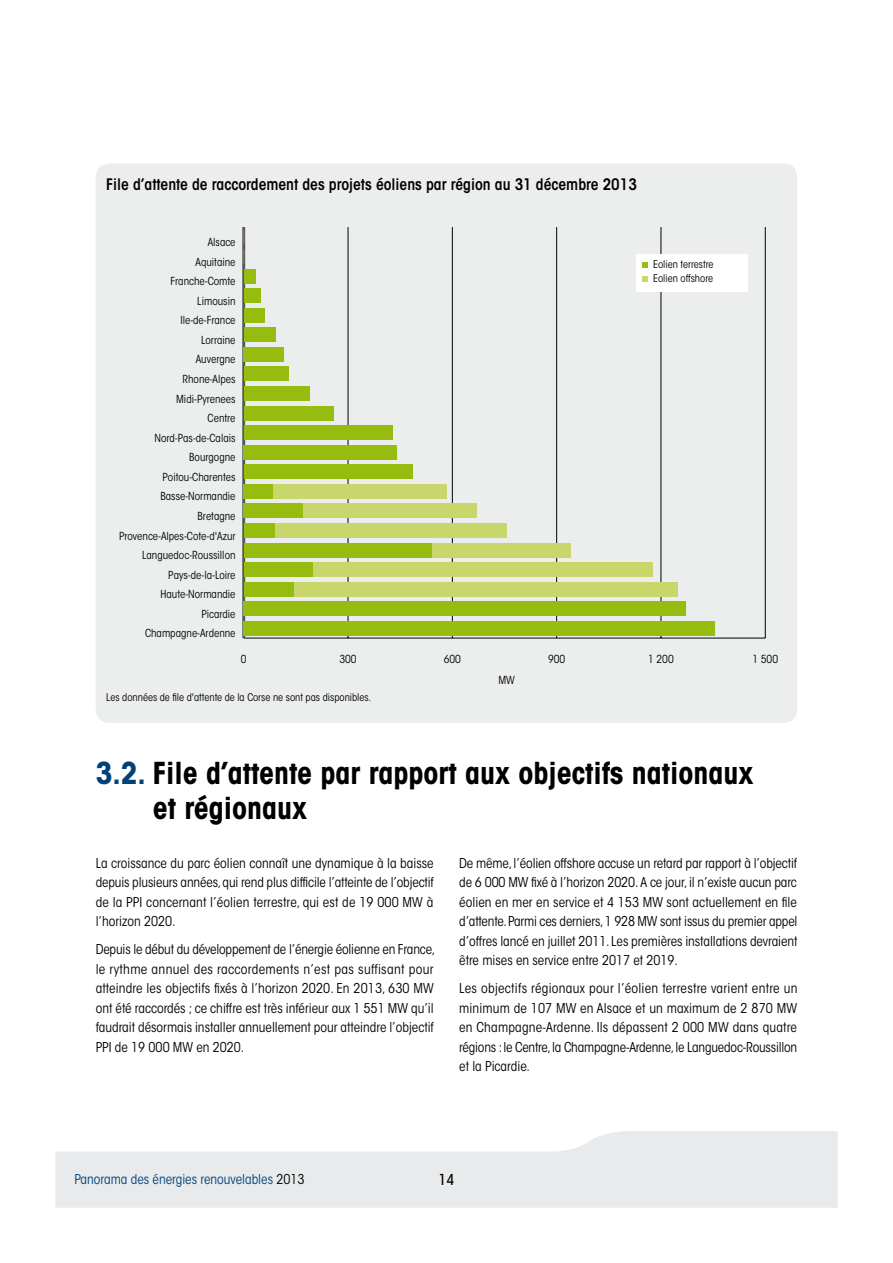
<style>
.page{position:relative;width:893px;height:1263px;background:#fff}
.page>*{position:absolute;margin:0;border:0;box-sizing:border-box;transform-origin:0 0}
.t1{font:700 condensed 30px/34.5px "ITC Avant Garde Std";color:#000}
.t2{font:600 condensed 15.75px "ITC Avant Garde Std";color:#000}
.t3{font:500 condensed 15px "ITC Avant Garde Std";color:#000}
.t4{font:condensed 13.5px/19.5px "ITC Avant Garde Std";color:#000;text-align:justify}
.t5{font:condensed 13.5px "ITC Avant Garde Std";color:#004179}
.t6{font:condensed 10.95px "ITC Avant Garde Std";color:#000205}
.t7{font:condensed 10.95px "ITC Avant Garde Std";color:#000}
.t8{font:condensed 10.5px/13.5px "ITC Avant Garde Std";color:#000}
.s1{color:#004179}
.s2{color:#000}
</style>
<div class="page">
<svg style="left:55px;top:1131px;width:783px;height:77px;fill:#e8eaeb"></svg>
<div style="left:96px;top:163px;width:701px;height:560px;background:#eceded;border-radius:14px"></div>
<hr style="left:244px;top:638px;width:521px;height:1px;background:#000205">
<hr style="left:348px;top:227px;width:1px;height:411px;background:#000205">
<hr style="left:452px;top:227px;width:1px;height:411px;background:#000205">
<hr style="left:556px;top:227px;width:1px;height:411px;background:#000205">
<hr style="left:661px;top:227px;width:1px;height:411px;background:#000205">
<hr style="left:765px;top:227px;width:1px;height:411px;background:#000205">
<hr style="left:242px;top:227px;width:3px;height:411px;background:#565757">
<div style="left:273px;top:484px;width:174px;height:14px;background:#c9d66b"></div>
<div style="left:303px;top:504px;width:174px;height:14px;background:#c9d66b"></div>
<div style="left:274px;top:523px;width:233px;height:14px;background:#c9d66b"></div>
<div style="left:431px;top:543px;width:139px;height:14px;background:#c9d66b"></div>
<div style="left:313px;top:562px;width:340px;height:15px;background:#c9d66b"></div>
<div style="left:293px;top:582px;width:384px;height:14px;background:#c9d66b"></div>
<div style="left:244px;top:269px;width:12px;height:14px;background:#96bc10"></div>
<div style="left:244px;top:289px;width:17px;height:14px;background:#96bc10"></div>
<div style="left:244px;top:308px;width:21px;height:14px;background:#96bc10"></div>
<div style="left:244px;top:328px;width:32px;height:14px;background:#96bc10"></div>
<div style="left:244px;top:347px;width:40px;height:14px;background:#96bc10"></div>
<div style="left:244px;top:367px;width:44px;height:14px;background:#96bc10"></div>
<div style="left:244px;top:386px;width:66px;height:14px;background:#96bc10"></div>
<div style="left:244px;top:406px;width:90px;height:14px;background:#96bc10"></div>
<div style="left:244px;top:425px;width:148px;height:15px;background:#96bc10"></div>
<div style="left:244px;top:445px;width:153px;height:14px;background:#96bc10"></div>
<div style="left:244px;top:465px;width:168px;height:14px;background:#96bc10"></div>
<div style="left:244px;top:484px;width:29px;height:14px;background:#96bc10"></div>
<div style="left:244px;top:504px;width:59px;height:14px;background:#96bc10"></div>
<div style="left:244px;top:523px;width:30px;height:14px;background:#96bc10"></div>
<div style="left:244px;top:543px;width:187px;height:14px;background:#96bc10"></div>
<div style="left:244px;top:562px;width:69px;height:15px;background:#96bc10"></div>
<div style="left:244px;top:582px;width:49px;height:14px;background:#96bc10"></div>
<div style="left:244px;top:602px;width:442px;height:14px;background:#96bc10"></div>
<div style="left:244px;top:621px;width:471px;height:14px;background:#96bc10"></div>
<div style="left:636px;top:254px;width:112px;height:37px;background:#fff"></div>
<svg style="left:642px;top:262px;width:6px;height:6px"></svg>
<svg style="left:642px;top:276px;width:6px;height:6px"></svg>
<p class="t2" style="left:106px;top:175px;width:532px">File d’attente de raccordement des projets éoliens par région au 31 décembre 2013</p>
<p class="t6" style="left:208px;top:235px;width:29px">Alsace</p>
<p class="t6" style="left:196px;top:255px;width:41px">Aquitaine</p>
<p class="t6" style="left:171px;top:275px;width:67px">Franche-Comte</p>
<p class="t6" style="left:197px;top:294px;width:40px">Limousin</p>
<p class="t6" style="left:180px;top:314px;width:57px">Ile-de-France</p>
<p class="t6" style="left:201px;top:333px;width:36px">Lorraine</p>
<p class="t6" style="left:196px;top:353px;width:41px">Auvergne</p>
<p class="t6" style="left:183px;top:372px;width:55px">Rhone-Alpes</p>
<p class="t6" style="left:176px;top:392px;width:61px">Midi-Pyrenees</p>
<p class="t6" style="left:208px;top:412px;width:29px">Centre</p>
<p class="t6" style="left:154px;top:431px;width:83px">Nord-Pas-de-Calais</p>
<p class="t6" style="left:189px;top:451px;width:48px">Bourgogne</p>
<p class="t6" style="left:163px;top:470px;width:75px">Poitou-Charentes</p>
<p class="t6" style="left:160px;top:490px;width:77px">Basse-Normandie</p>
<p class="t6" style="left:197px;top:509px;width:40px">Bretagne</p>
<p class="t6" style="left:119px;top:529px;width:118px">Provence-Alpes-Cote-d'Azur</p>
<p class="t6" style="left:142px;top:549px;width:95px">Languedoc-Roussillon</p>
<p class="t6" style="left:168px;top:568px;width:69px">Pays-de-la-Loire</p>
<p class="t6" style="left:160px;top:588px;width:77px">Haute-Normandie</p>
<p class="t6" style="left:201px;top:607px;width:36px">Picardie</p>
<p class="t6" style="left:145px;top:627px;width:92px">Champagne-Ardenne</p>
<p class="t8" style="left:653px;top:258px;width:62px">Eolien terrestre<br>Eolien offshore</p>
<p class="t6" style="left:241px;top:652px;width:7px">0</p>
<p class="t6" style="left:339px;top:652px;width:19px">300</p>
<p class="t6" style="left:444px;top:652px;width:19px">600</p>
<p class="t6" style="left:548px;top:652px;width:19px">900</p>
<p class="t6" style="left:648px;top:652px;width:27px">1 200</p>
<p class="t6" style="left:752px;top:652px;width:27px">1 500</p>
<p class="t8" style="left:106px;top:690px;width:266px">Les données de file d'attente de la Corse ne sont pas disponibles.</p>
<p class="t7" style="left:498px;top:674px;width:18px">MW</p>
<h1 class="t1" style="left:153px;top:756px;width:602px;text-indent:-57px"><span class="s1">3.2.</span> File d’attente par rapport aux objectifs nationaux et régionaux</h1>
<p class="t4" style="left:96px;top:853px;width:340px">La croissance du parc éolien connaît une dynamique à la baisse depuis plusieurs années, qui rend plus difficile l’atteinte de l’objectif de la PPI concernant l’éolien terrestre, qui est de 19 000 MW à l’horizon 2020.</p>
<p class="t4" style="left:96px;top:940px;width:341px;text-align:left">Depuis le début du développement de l’énergie éolienne en France, le rythme annuel des raccordements n’est pas suffisant pour atteindre les objectifs fixés à l’horizon 2020. En 2013, 630 MW ont été raccordés ; ce chiffre est très inférieur aux 1 551 MW qu’il faudrait désormais installer annuellement pour atteindre l’objectif PPI de 19 000 MW en 2020.</p>
<p class="t4" style="left:459px;top:853px;width:340px">De même, l’éolien offshore accuse un retard par rapport à l’objectif de 6 000 MW fixé à l’horizon 2020. A ce jour, il n’existe aucun parc éolien en mer en service et 4 153 MW sont actuellement en file d’attente. Parmi ces derniers, 1 928 MW sont issus du premier appel d’offres lancé en juillet 2011. Les premières installations devraient être mises en service entre 2017 et 2019.</p>
<p class="t4" style="left:459px;top:979px;width:340px">Les objectifs régionaux pour l’éolien terrestre varient entre un minimum de 107 MW en Alsace et un maximum de 2 870 MW en Champagne-Ardenne. Ils dépassent 2 000 MW dans quatre régions : le Centre, la Champagne-Ardenne, le Languedoc-Roussillon et la Picardie.</p>
<p class="t5" style="left:74px;top:1171px;width:232px">Panorama des énergies renouvelables <span class="s2">2013</span></p>
<p class="t3" style="left:438px;top:1170px;width:17px">14</p>
</div>
